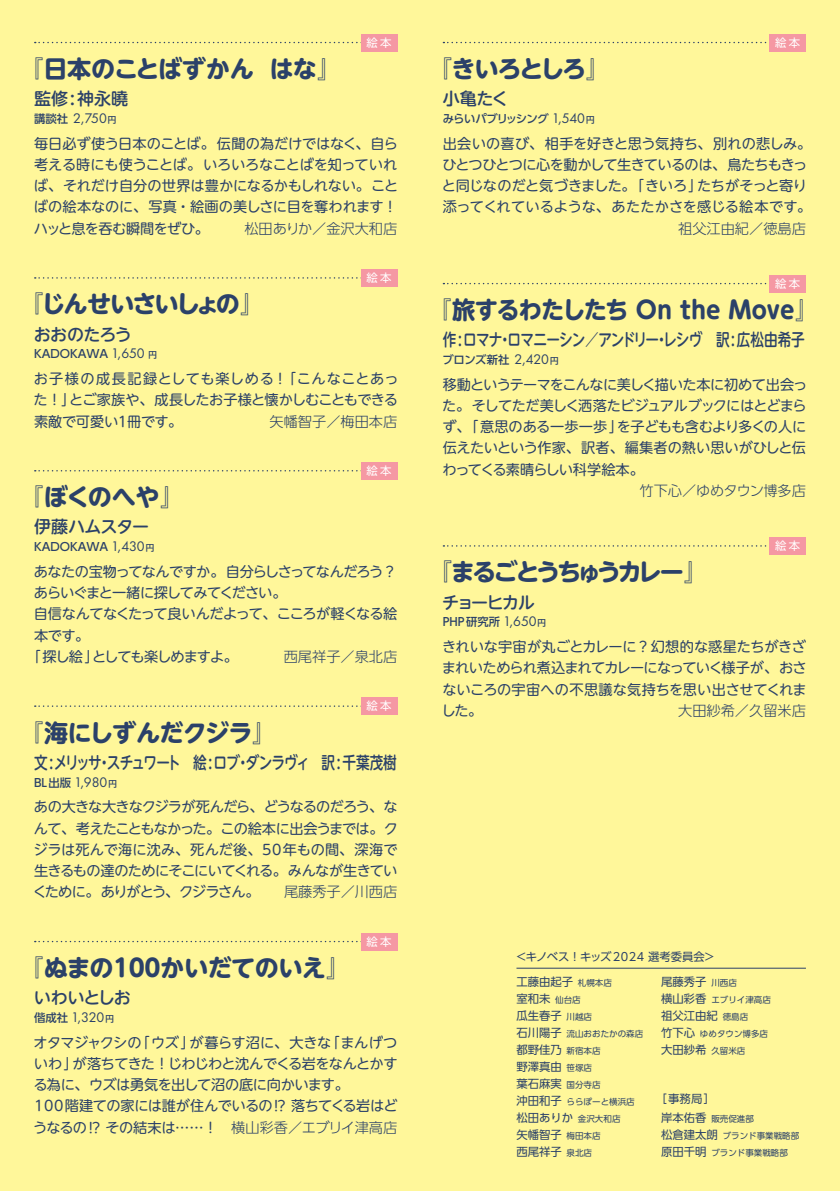
<style>
.page{position:relative;width:840px;height:1191px;background:#fff}
.page>*{position:absolute;margin:0;border:0;box-sizing:border-box;transform-origin:0 0}
.t1{font:700 24px "UD Shin M Go Pr 6 N";letter-spacing:-.04em;color:#2b4169}
.t2{font:700 24px "UD Shin M Go Pr 6 N";letter-spacing:-.065em;color:#2b4169}
.t3{font:700 24px "UD Shin M Go Pr 6 N";letter-spacing:-.105em;color:#2b4169;scale:.96 1}
.t4{font:700 24px "UD Shin M Go Pr 6 N";letter-spacing:-.125em;color:#2b4169}
.t5{font:700 24px "UD Shin M Go Pr 6 N";letter-spacing:-.02em;color:#2b4169}
.t6{font:500 17px "UD Shin M Go Pr 6 N";letter-spacing:-.055em;color:#2b4169;scale:.8 1}
.t7{font:500 17px "UD Shin M Go Pr 6 N";letter-spacing:-.055em;color:#2b4169}
.t8{font:14.2px/21.2px "UD Shin M Go Pr 6 N";letter-spacing:-.035em;color:#2b4169;text-align:justify}
.t9{font:300 14.2px "UD Shin Go Pr 6 N";color:#2b4169}
.t10{font:14.2px "UD Shin M Go Pr 6 N";letter-spacing:-.07em;color:#2b4169}
.t11{font:14.2px "UD Shin M Go Pr 6 N";letter-spacing:-.055em;color:#2b4169}
.t12{font:300 14.2px "UD Shin Go Pr 6 N";letter-spacing:-.025em;color:#2b4169}
.t13{font:12.8px "Futura Now Text";color:#2b4169}
.t14{font:11.4px/17px "UD Shin Go Pr 6 N";color:#2b4169}
.t15{font:500 11.4px "UD Shin Go Pr 6 N";color:#2b4169}
.t16{font:11.4px "UD Shin Go Pr 6 N";letter-spacing:.2em;color:#fff}
.t17{font:500 11.4px "UD Shin Go Pr 6 N";letter-spacing:-.06em;color:#2b4169}
.t18{font:8.6px/17px "UD Shin Go Pr 6 N";color:#2b4169}
.s1{font-family:"UD Shin Go Pr 6 N";font-weight:500;font-size:11.4px}
.s2{font-family:"UD Shin Go Pr 6 N";font-weight:500;font-size:8.6px}
.s3{font-family:"Futura Now Text";font-weight:400;font-size:12.8px}
.s4{font-size:8.6px}
.s5{font-family:"UD Shin Go Pr 6 N";font-weight:300}
.s6{font-size:11.4px}
</style>
<div class="page">
<div style="left:0;top:0;width:839px;height:1191px;background:#fff79a"></div>
<svg style="left:443px;top:283px;width:324px;height:1px"></svg>
<div style="left:769px;top:275px;width:36px;height:17px;background:#f598a3"></div>
<svg style="left:35px;top:940px;width:326px;height:2px"></svg>
<div style="left:361px;top:933px;width:36px;height:17px;background:#f598a3"></div>
<svg style="left:443px;top:42px;width:324px;height:1px"></svg>
<div style="left:769px;top:34px;width:36px;height:17px;background:#f598a3"></div>
<svg style="left:443px;top:545px;width:324px;height:1px"></svg>
<div style="left:769px;top:537px;width:36px;height:17px;background:#f598a3"></div>
<svg style="left:35px;top:277px;width:326px;height:2px"></svg>
<div style="left:361px;top:269px;width:36px;height:17px;background:#f598a3"></div>
<svg style="left:35px;top:705px;width:326px;height:2px"></svg>
<div style="left:361px;top:697px;width:36px;height:17px;background:#f598a3"></div>
<svg style="left:35px;top:42px;width:326px;height:1px"></svg>
<div style="left:361px;top:34px;width:36px;height:17px;background:#f598a3"></div>
<svg style="left:35px;top:470px;width:326px;height:1px"></svg>
<div style="left:361px;top:462px;width:36px;height:17px;background:#f598a3"></div>
<hr style="left:516px;top:967px;width:289px;height:1px;background:#2b4169">
<h1 class="t5" style="left:19px;top:48px;width:324px">『日本のことばずかん はな』</h1>
<p class="t7" style="left:34px;top:84px;width:96px">監修:神永曉</p>
<p class="t13" style="left:34px;top:108px;width:84px"><span class="s1">講談社</span> 2,750<span class="s2">円</span></p>
<p class="t16" style="left:366px;top:33px;width:26px">絵本</p>
<p class="t8" style="left:34px;top:132px;width:365px">毎日必ず使う日本のことば。伝聞の為だけではなく、自ら考える時にも使うことば。いろいろなことばを知っていれば、それだけ自分の世界は豊かになるかもしれない。ことばの絵本なのに、写真・絵画の美しさに目を奪われます！ハッと息を吞む瞬間をぜひ。</p>
<p class="t9" style="left:244px;top:217px;width:154px">松田ありか／金沢大和店</p>
<h1 class="t2" style="left:19px;top:283px;width:247px">『じんせいさいしょの』</h1>
<p class="t7" style="left:34px;top:320px;width:99px">おおのたろう</p>
<p class="t15" style="left:34px;top:345px;width:124px">KADOKAWA <span class="s3">1,650</span> <span class="s4">円</span></p>
<p class="t16" style="left:366px;top:269px;width:26px">絵本</p>
<p class="t8" style="left:34px;top:367px;width:366px">お子様の成長記録としても楽しめる！「こんなことあった！」とご家族や、成長したお子様と懐かしむこともできる素敵で可愛い１冊です。</p>
<p class="t9" style="left:269px;top:409px;width:129px">矢幡智子／梅田本店</p>
<h1 class="t2" style="left:19px;top:476px;width:167px">『ぼくのへや』</h1>
<p class="t7" style="left:34px;top:512px;width:116px">伊藤ハムスター</p>
<p class="t15" style="left:34px;top:537px;width:122px">KADOKAWA <span class="s3">1,430</span><span class="s4">円</span></p>
<p class="t16" style="left:366px;top:461px;width:26px">絵本</p>
<p class="t11" style="left:34px;top:559px;width:364px">あなたの宝物ってなんですか。自分らしさってなんだろう？</p>
<p class="t10" style="left:34px;top:581px;width:254px">あらいぐまと一緒に探してみてください。</p>
<p class="t8" style="left:34px;top:602px;width:365px">自信なんてなくたって良いんだよって、こころが軽くなる絵</p>
<p class="t8" style="left:34px;top:624px;width:57px">本です。</p>
<p class="t10" style="left:26px;top:645px;width:213px">「探し絵」としても楽しめますよ。</p>
<p class="t9" style="left:283px;top:645px;width:115px">西尾祥子／泉北店</p>
<h1 class="t1" style="left:19px;top:711px;width:259px">『海にしずんだクジラ』</h1>
<p class="t16" style="left:366px;top:697px;width:26px">絵本</p>
<p class="t6" style="left:34px;top:748px;width:455px">文 :メリッサ・スチュワート　絵 : ロブ・ダンラヴィ　訳 : 千葉茂樹</p>
<p class="t13" style="left:34px;top:771px;width:84px"><span class="s1">BL出版</span> 1,980<span class="s2">円</span></p>
<p class="t8" style="left:33px;top:795px;width:367px">あの大きな大きなクジラが死んだら、どうなるのだろう、なんて、考えたこともなかった。この絵本に出会うまでは。クジラは死んで海に沈み、死んだ後、50年もの間、深海で生きるもの達のためにそこにいてくれる。みんなが生きていくために。ありがとう、クジラさん。</p>
<p class="t9" style="left:284px;top:880px;width:115px">尾藤秀子／川西店</p>
<h1 class="t1" style="left:19px;top:947px;width:333px">『ぬまの１００かいだてのいえ』</h1>
<p class="t7" style="left:34px;top:983px;width:99px">いわいとしお</p>
<p class="t13" style="left:34px;top:1007px;width:81px"><span class="s1">偕成社</span> 1,320<span class="s2">円</span></p>
<p class="t16" style="left:366px;top:932px;width:26px">絵本</p>
<p class="t8" style="left:33px;top:1030px;width:366px;text-align:left">オタマジャクシの「ウズ」が暮らす沼に、大きな「まんげついわ」が落ちてきた！じわじわと沈んでくる岩をなんとかする為に、ウズは勇気を出して沼の底に向かいます。<br>100階建ての家には誰が住んでいるの⁉ 落ちてくる岩はどうなるの⁉ その結末は……！ <span class="s5">横山彩香／エブリイ津高店</span></p>
<h1 class="t2" style="left:427px;top:48px;width:184px">『きいろとしろ』</h1>
<p class="t7" style="left:442px;top:84px;width:67px">小亀たく</p>
<p class="t17" style="left:442px;top:109px;width:153px">みらいパブリッシング <span class="s3">1,540</span><span class="s4">円</span></p>
<p class="t16" style="left:774px;top:33px;width:26px">絵本</p>
<p class="t8" style="left:441px;top:132px;width:371px;text-align:left">出会いの喜び、相手を好きと思う気持ち、別れの悲しみ。ひとつひとつに心を動かして生きているのは、鳥たちもきっと同じなのだと気づきました。「きいろ」たちがそっと寄り添ってくれているような、あたたかさを感じる絵本です。</p>
<p class="t9" style="left:677px;top:217px;width:129px">祖父江由紀／徳島店</p>
<p class="t16" style="left:774px;top:274px;width:26px">絵本</p>
<h1 class="t3" style="left:428px;top:289px;width:408px">『旅するわたしたち Ｏｎ ｔｈｅ Ｍｏｖｅ』</h1>
<p class="t6" style="left:442px;top:325px;width:454px">作 : ロマナ・ロマニーシン／アンドリー・レシヴ　訳 : 広松由希子</p>
<p class="t15" style="left:442px;top:350px;width:118px">ブロンズ新社 <span class="s3">2,420</span><span class="s4">円</span></p>
<p class="t8" style="left:442px;top:373px;width:366px">移動というテーマをこんなに美しく描いた本に初めて出会った。そしてただ美しく洒落たビジュアルブックにはとどまらず、「意思のある一歩一歩」を子どもも含むより多くの人に伝えたいという作家、訳者、編集者の熱い思いがひしと伝わってくる素晴らしい科学絵本。</p>
<p class="t12" style="left:639px;top:479px;width:168px">竹下心／ゆめタウン博多店</p>
<h1 class="t4" style="left:427px;top:551px;width:282px">『まるごとうちゅうカレー』</h1>
<p class="t7" style="left:442px;top:588px;width:94px">チョーヒカル</p>
<p class="t15" style="left:442px;top:613px;width:105px">PHP研究所 <span class="s3">1,650</span><span class="s4">円</span></p>
<p class="t16" style="left:774px;top:536px;width:26px">絵本</p>
<p class="t8" style="left:441px;top:635px;width:366px">きれいな宇宙が丸ごとカレーに？幻想的な惑星たちがきざまれいためられ煮込まれてカレーになっていく様子が、おさないころの宇宙への不思議な気持ちを思い出させてくれました。</p>
<p class="t9" style="left:677px;top:699px;width:129px">大田紗希／久留米店</p>
<p class="t14" style="left:515px;top:948px;width:201px">＜キノベス！キッズ2024 選考委員会＞</p>
<p class="t14" style="left:516px;top:973px;width:97px">工藤由起子<span class="s4">札幌本店</span>室和未<span class="s4">仙台店<br></span>瓜生春子<span class="s4">川越店</span></p>
<p class="t18" style="left:516px;top:1025px;width:128px"><span class="s6">石川陽子</span>流山おおたかの森店</p>
<p class="t14" style="left:516px;top:1041px;width:86px">都野佳乃<span class="s4">新宿本店</span>野澤真由<span class="s4">笹塚店</span>葉石麻実<span class="s4">国分寺店</span></p>
<p class="t18" style="left:516px;top:1093px;width:120px"><span class="s6">沖田和子</span>ららぽーと横浜店</p>
<p class="t14" style="left:516px;top:1109px;width:105px">松田ありか<span class="s4">金沢大和店</span>矢幡智子<span class="s4">梅田本店<br></span>西尾祥子<span class="s4">泉北店</span></p>
<p class="t14" style="left:660px;top:973px;width:77px">尾藤秀子<span class="s4">川西店</span></p>
<p class="t18" style="left:660px;top:991px;width:111px"><span class="s6">横山彩香</span>エブリイ津高店</p>
<p class="t14" style="left:660px;top:1007px;width:88px">祖父江由紀<span class="s4">徳島店</span></p>
<p class="t18" style="left:660px;top:1025px;width:108px"><span class="s6">竹下心</span>ゆめタウン博多店</p>
<p class="t14" style="left:660px;top:1041px;width:86px">大田紗希<span class="s4">久留米店</span></p>
<p class="t14" style="left:655px;top:1089px;width:61px">［事務局］</p>
<p class="t18" style="left:660px;top:1110px;width:139px"><span class="s6">岸本佑香</span>販売促進部<br><span class="s6">松倉建太朗</span>ブランド事業戦略部<span class="s6">原田千明</span>ブランド事業戦略部</p>
</div>
